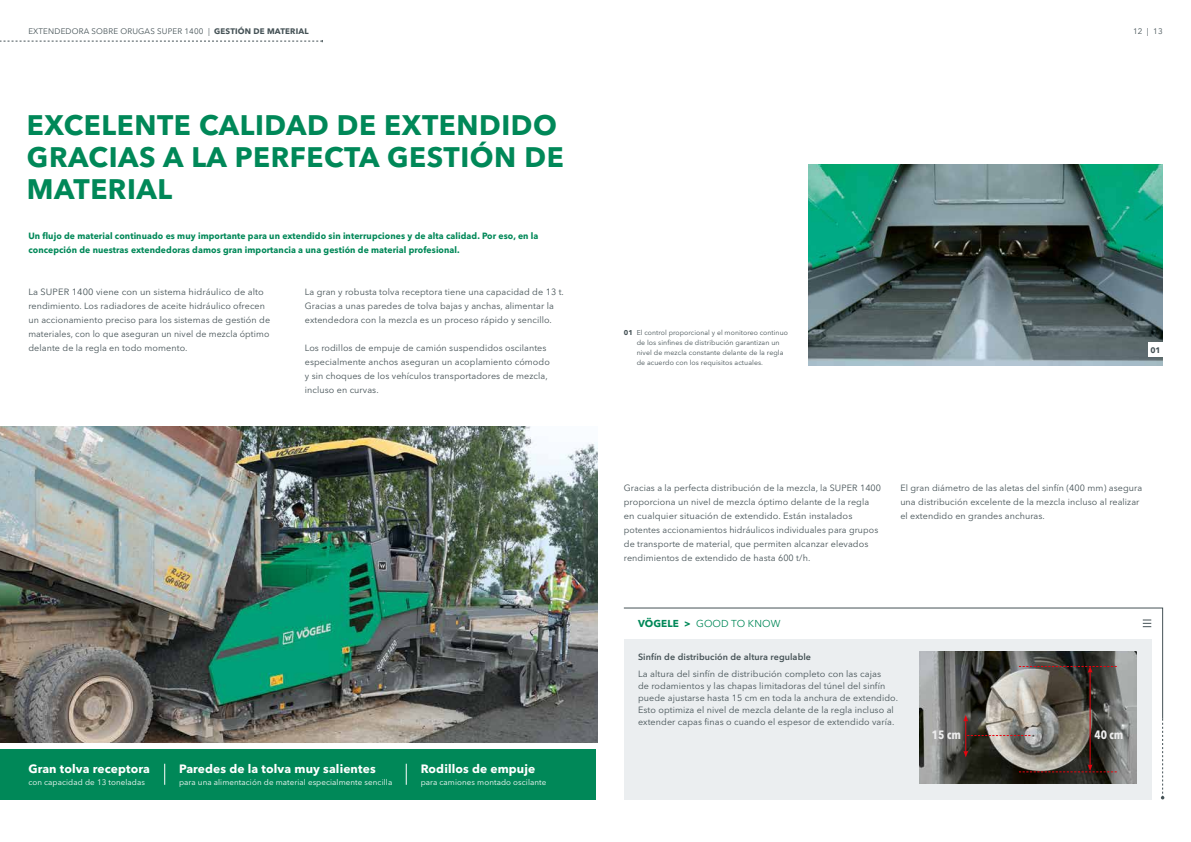
<style>
.page{position:relative;width:1191px;height:842px;background:#fff}
.page>*{position:absolute;margin:0;border:0;box-sizing:border-box;transform-origin:0 0}
.t1{font:700 28px/32px "Avenir Next LT Pro";letter-spacing:.02em;color:#008858}
.t2{font:700 12px "Avenir Next LT Pro";letter-spacing:.01em;color:#fff}
.t3{font:700 condensed 12px "Avenir Next LT Pro";color:#ececec}
.t4{font:10px "Avenir Next LT Pro";letter-spacing:.01em;color:#008858}
.t5{font:9px/14px "Avenir Next LT Pro";letter-spacing:.01em;color:#455256}
.t6{font:700 9px/14px "Avenir Next LT Pro";letter-spacing:.01em;color:#008858;scale:.96 1}
.t7{font:600 9px "Avenir Next LT Pro";letter-spacing:.01em;color:#455256}
.t8{font:8px "Avenir Next LT Pro";letter-spacing:.01em;color:#fff}
.t9{font:8px "Avenir Next LT Pro";letter-spacing:.02em;color:#455256}
.t10{font:700 8px "Avenir Next LT Pro";color:#455256}
.t11{font:7px/10px "Avenir Next LT Pro";letter-spacing:.01em;color:#455256}
.s1{font-weight:700}
</style>
<div class="page">
<img style="left:808px;top:164px;width:354px;height:201px">
<div style="left:624px;top:638px;width:527px;height:161px;background:#ebeef0"></div>
<svg style="left:623px;top:607px;width:540px;height:112px"></svg>
<svg style="left:1160px;top:719px;width:4px;height:80px"></svg>
<div style="left:1148px;top:343px;width:14px;height:14px;background:#fff"></div>
<svg style="left:1142px;top:620px;width:9px;height:7px"></svg>
<img style="left:919px;top:652px;width:217px;height:132px">
<svg style="left:967px;top:735px;width:63px;height:1px"></svg>
<hr style="left:965px;top:720px;width:1px;height:32px;background:#e7050f">
<svg style="left:963px;top:751px;width:5px;height:6px"></svg>
<svg style="left:963px;top:715px;width:5px;height:6px"></svg>
<hr style="left:1089px;top:671px;width:1px;height:95px;background:#e7050f">
<svg style="left:945px;top:764px;width:171px;height:8px"></svg>
<svg style="left:1019px;top:666px;width:97px;height:7px"></svg>
<img style="left:0;top:427px;width:597px;height:316px">
<div style="left:0;top:749px;width:595px;height:50px;background:#008858"></div>
<svg style="left:164px;top:764px;width:1px;height:21px"></svg>
<svg style="left:406px;top:764px;width:1px;height:21px"></svg>
<svg style="left:0;top:40px;width:323px;height:2px"></svg>
<p class="t9" style="left:28px;top:27px;width:282px">EXTENDEDORA SOBRE ORUGAS SUPER 1400 | <span class="s1">GESTIÓN DE MATERIAL</span></p>
<p class="t9" style="left:1133px;top:27px;width:31px">12 | 13</p>
<h1 class="t1" style="left:27px;top:108px;width:538px">EXCELENTE CALIDAD DE EXTENDIDO<br>GRACIAS A LA PERFECTA GESTIÓN DE<br>MATERIAL</h1>
<p class="t6" style="left:28px;top:229px;width:533px">Un flujo de material continuado es muy importante para un extendido sin interrupciones y de alta calidad. Por eso, en la concepción de nuestras extendedoras damos gran importancia a una gestión de material profesional.</p>
<p class="t5" style="left:28px;top:285px;width:243px">La SUPER 1400 viene con un sistema hidráulico de alto rendimiento. Los radiadores de aceite hidráulico ofrecen un accionamiento preciso para los sistemas de gestión de materiales, con lo que aseguran un nivel de mezcla óptimo delante de la regla en todo momento.</p>
<p class="t5" style="left:305px;top:285px;width:261px">La gran y robusta tolva receptora tiene una capacidad de 13 t.<br>Gracias a unas paredes de tolva bajas y anchas, alimentar la extendedora con la mezcla es un proceso rápido y sencillo.</p>
<p class="t5" style="left:305px;top:341px;width:246px">Los rodillos de empuje de camión suspendidos oscilantes especialmente anchos aseguran un acoplamiento cómodo y sin choques de los vehículos transportadores de mezcla, incluso en curvas.</p>
<h2 class="t2" style="left:28px;top:761px;width:123px">Gran tolva receptora</h2>
<p class="t8" style="left:28px;top:777px;width:118px">con capacidad de 13 toneladas</p>
<h2 class="t2" style="left:179px;top:761px;width:198px">Paredes de la tolva muy salientes</h2>
<p class="t8" style="left:179px;top:777px;width:215px">para una alimentación de material especialmente sencilla</p>
<h2 class="t2" style="left:421px;top:761px;width:116px">Rodillos de empuje</h2>
<p class="t8" style="left:421px;top:777px;width:127px">para camiones montado oscilante</p>
<p class="t11" style="left:636px;top:327px;width:153px;text-indent:-13px"><span class="s1">01</span> El control proporcional y el monitoreo continuo de los sinfines de distribución garantizan un nivel de mezcla constante delante de la regla de acuerdo con los requisitos actuales.</p>
<p class="t10" style="left:1150px;top:345px;width:12px">01</p>
<p class="t5" style="left:624px;top:481px;width:259px">Gracias a la perfecta distribución de la mezcla, la SUPER 1400 proporciona un nivel de mezcla óptimo delante de la regla en cualquier situación de extendido. Están instalados potentes accionamientos hidráulicos individuales para grupos de transporte de material, que permiten alcanzar elevados rendimientos de extendido de hasta 600 t/h.</p>
<p class="t5" style="left:900px;top:481px;width:243px">El gran diámetro de las aletas del sinfín (400 mm) asegura una distribución excelente de la mezcla incluso al realizar el extendido en grandes anchuras.</p>
<p class="t4" style="left:638px;top:618px;width:144px"><span class="s1">VÖGELE &gt;</span> GOOD TO KNOW</p>
<p class="t7" style="left:638px;top:651px;width:175px">Sinfín de distribución de altura regulable</p>
<p class="t5" style="left:638px;top:668px;width:262px;line-height:12px">La altura del sinfín de distribución completo con las cajas<br>de rodamientos y las chapas limitadoras del túnel del sinfín puede ajustarse hasta 15 cm en toda la anchura de extendido.<br>Esto optimiza el nivel de mezcla delante de la regla incluso al extender capas finas o cuando el espesor de extendido varía.</p>
<h2 class="t3" style="left:932px;top:727px;width:31px">15 cm</h2>
<h2 class="t3" style="left:1094px;top:727px;width:31px">40 cm</h2>
</div>
